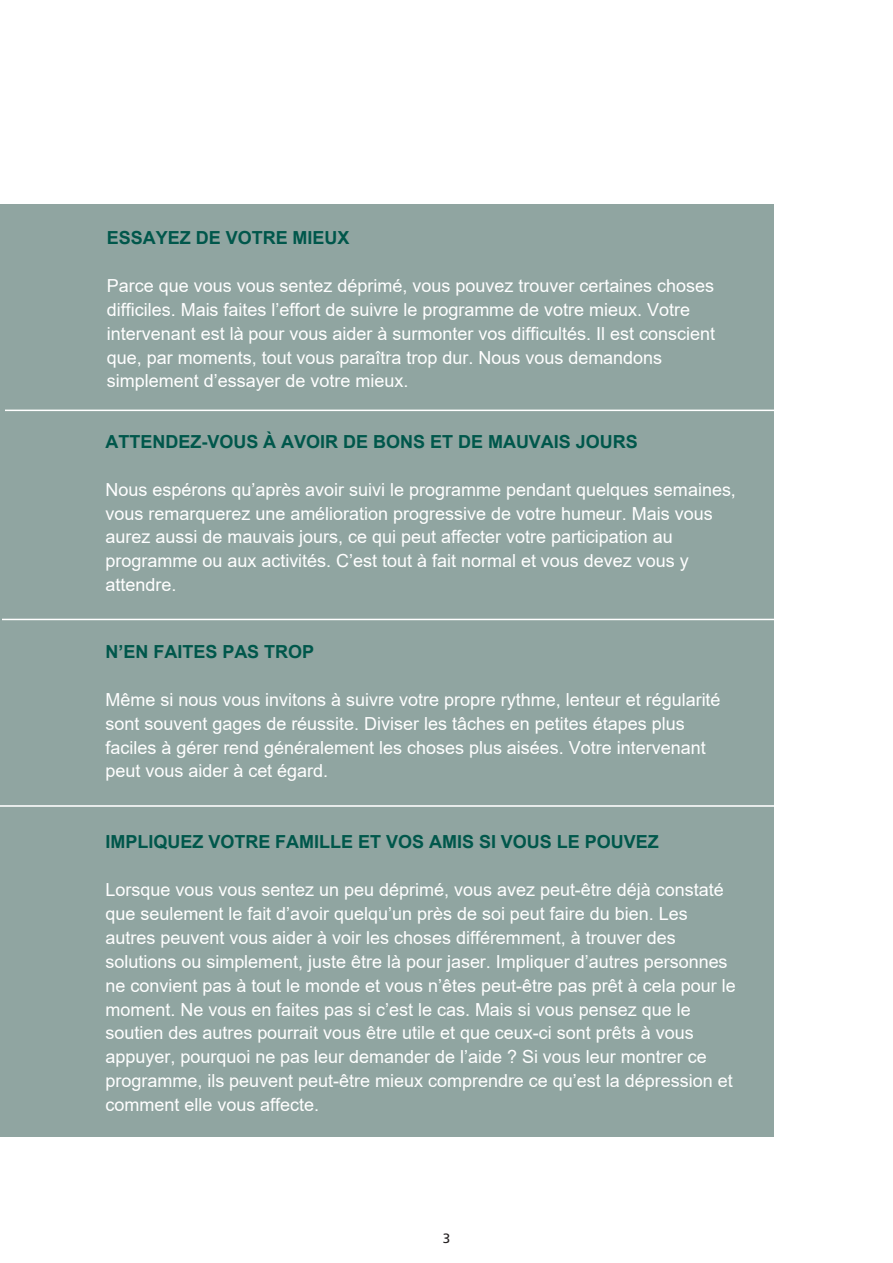
<style>
.page{position:relative;width:893px;height:1263px;background:#fff}
.page>*{position:absolute;margin:0;border:0;box-sizing:border-box;transform-origin:0 0}
.t1{font:18px/23.7px "Arial";color:#fff}
.t2{font:700 18px "Arial";color:#00574b}
.t3{font:13.5px "Frutiger";color:#231f20}
</style>
<div class="page">
<div style="left:0;top:204px;width:774px;height:932px;background:#90a5a1"></div>
<hr style="left:6px;top:410px;width:775px;height:1px;background:#fff">
<hr style="left:2px;top:619px;width:776px;height:1px;background:#fff">
<hr style="left:0;top:805px;width:776px;height:2px;background:#fff">
<p class="t2" style="left:107px;top:225px;width:244px">ESSAYEZ DE VOTRE MIEUX</p>
<p class="t1" style="left:107px;top:274px;width:610px">Parce que vous vous sentez déprimé, vous pouvez trouver certaines choses difficiles. Mais faites l’effort de suivre le programme de votre mieux. Votre intervenant est là pour vous aider à surmonter vos difficultés. Il est conscient que, par moments, tout vous paraîtra trop dur. Nous vous demandons simplement d’essayer de votre mieux.</p>
<p class="t2" style="left:106px;top:429px;width:534px">ATTENDEZ-VOUS À AVOIR DE BONS ET DE MAUVAIS JOURS</p>
<p class="t1" style="left:106px;top:477px;width:632px">Nous espérons qu’après avoir suivi le programme pendant quelques semaines, vous remarquerez une amélioration progressive de votre humeur. Mais vous aurez aussi de mauvais jours, ce qui peut affecter votre participation au programme ou aux activités. C’est tout à fait normal et vous devez vous y attendre.</p>
<p class="t2" style="left:106px;top:639px;width:210px">N’EN FAITES PAS TROP</p>
<p class="t1" style="left:106px;top:688px;width:617px">Même si nous vous invitons à suivre votre propre rythme, lenteur et régularité sont souvent gages de réussite. Diviser les tâches en petites étapes plus faciles à gérer rend généralement les choses plus aisées. Votre intervenant peut vous aider à cet égard.</p>
<p class="t2" style="left:106px;top:829px;width:555px">IMPLIQUEZ VOTRE FAMILLE ET VOS AMIS SI VOUS LE POUVEZ</p>
<p class="t1" style="left:106px;top:878px;width:632px">Lorsque vous vous sentez un peu déprimé, vous avez peut-être déjà constaté que seulement le fait d’avoir quelqu’un près de soi peut faire du bien. Les autres peuvent vous aider à voir les choses différemment, à trouver des solutions ou simplement, juste être là pour jaser. Impliquer d’autres personnes ne convient pas à tout le monde et vous n’êtes peut-être pas prêt à cela pour le moment. Ne vous en faites pas si c’est le cas. Mais si vous pensez que le soutien des autres pourrait vous être utile et que ceux-ci sont prêts à vous appuyer, pourquoi ne pas leur demander de l’aide ? Si vous leur montrer ce programme, ils peuvent peut-être mieux comprendre ce qu’est la dépression et comment elle vous affecte.</p>
<p class="t3" style="left:443px;top:1233px;width:9px">3</p>
</div>
